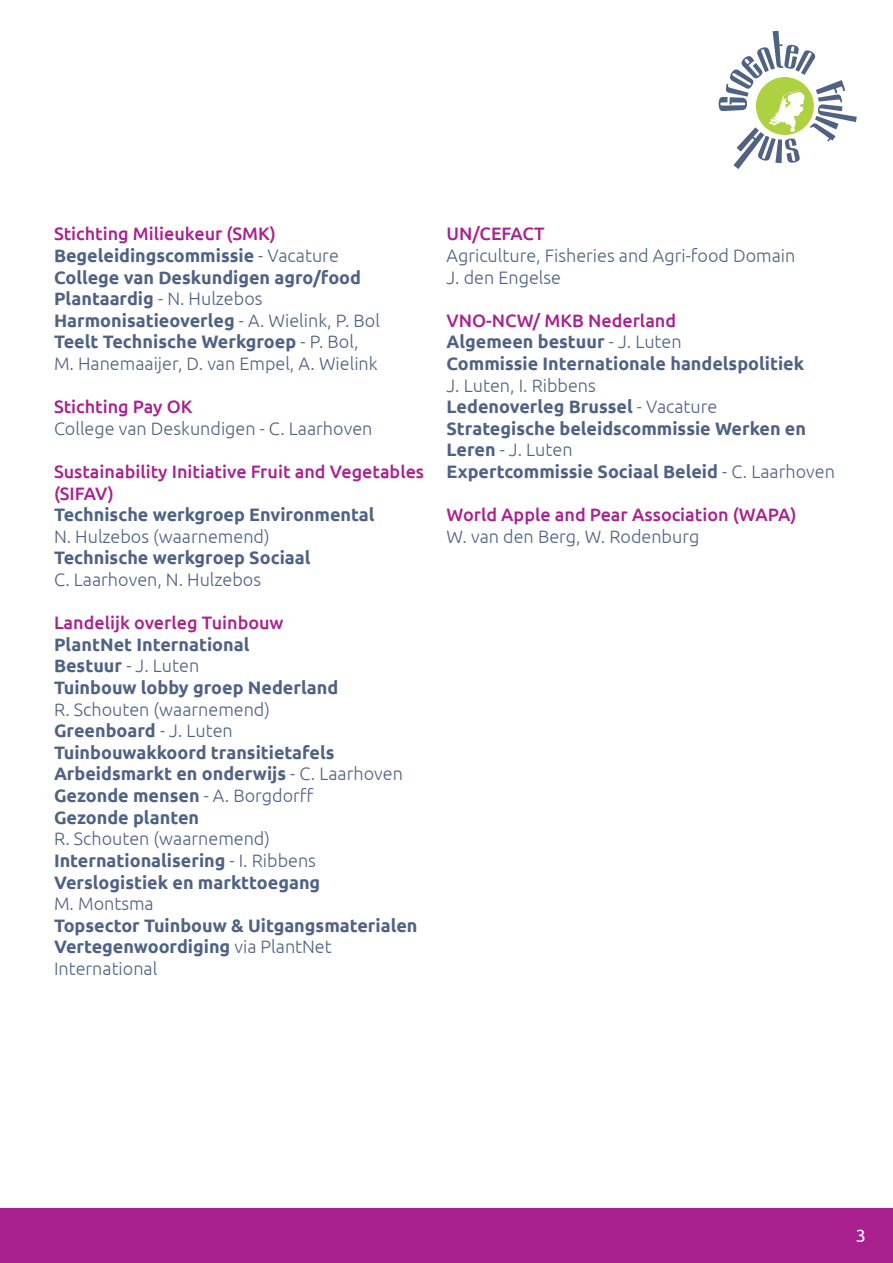
<style>
.page{position:relative;width:893px;height:1263px;background:#fff}
.page>*{position:absolute;margin:0;border:0;box-sizing:border-box;transform-origin:0 0}
.t1{font:700 18px/21.6px "Ubuntu";color:#506284}
.t2{font:300 18px/21.6px "Ubuntu";color:#506284}
.t3{font:500 18px/21.6px "Ubuntu";color:#a9218e}
.t4{font:18px "Ubuntu";color:#fff}
.s1{font-weight:300}
.s2{font-weight:700}
</style>
<div class="page">
<div style="left:0;top:1209px;width:893px;height:54px;background:#a9218e"></div>
<svg style="left:719px;top:31px;width:138px;height:138px"></svg>
<p class="t3" style="left:54px;top:223px;width:223px">Stichting Milieukeur (SMK)</p>
<p class="t1" style="left:54px;top:245px;width:286px">Begeleidingscommissie <span class="s1">- Vacature</span></p>
<p class="t1" style="left:54px;top:266px;width:309px">College van Deskundigen agro/food<br>Plantaardig <span class="s1">- N. Hulzebos</span></p>
<p class="t1" style="left:54px;top:309px;width:327px">Harmonisatieoverleg <span class="s1">- A. Wielink, P. Bol</span></p>
<p class="t1" style="left:54px;top:331px;width:306px">Teelt Technische Werkgroep <span class="s1">- P. Bol,</span></p>
<p class="t2" style="left:54px;top:352px;width:325px">M. Hanemaaijer, D. van Empel, A. Wielink</p>
<p class="t3" style="left:54px;top:395px;width:140px">Stichting Pay OK</p>
<p class="t2" style="left:54px;top:417px;width:320px">College van Deskundigen - C. Laarhoven</p>
<p class="t3" style="left:54px;top:460px;width:372px">Sustainability Initiative Fruit and Vegetables (SIFAV)</p>
<p class="t1" style="left:54px;top:504px;width:322px">Technische werkgroep Environmental</p>
<p class="t2" style="left:54px;top:525px;width:217px">N. Hulzebos (waarnemend)</p>
<p class="t1" style="left:54px;top:547px;width:258px">Technische werkgroep Sociaal</p>
<p class="t2" style="left:54px;top:568px;width:209px">C. Laarhoven, N. Hulzebos</p>
<p class="t3" style="left:54px;top:611px;width:231px">Landelijk overleg Tuinbouw</p>
<p class="t1" style="left:54px;top:633px;width:197px">PlantNet International</p>
<p class="t2" style="left:54px;top:655px;width:147px"><span class="s2">Bestuur</span> - J. Luten</p>
<p class="t1" style="left:54px;top:677px;width:286px">Tuinbouw lobby groep Nederland</p>
<p class="t2" style="left:54px;top:698px;width:218px">R. Schouten (waarnemend)</p>
<p class="t1" style="left:54px;top:720px;width:180px">Greenboard <span class="s1">- J. Luten</span></p>
<p class="t1" style="left:54px;top:741px;width:282px">Tuinbouwakkoord transitietafels</p>
<p class="t1" style="left:54px;top:763px;width:350px">Arbeidsmarkt en onderwijs <span class="s1">- C. Laarhoven</span></p>
<p class="t1" style="left:54px;top:785px;width:261px">Gezonde mensen <span class="s1">- A. Borgdorff</span></p>
<p class="t1" style="left:54px;top:806px;width:147px">Gezonde planten</p>
<p class="t2" style="left:54px;top:828px;width:218px">R. Schouten (waarnemend)</p>
<p class="t1" style="left:54px;top:849px;width:263px">Internationalisering <span class="s1">- I. Ribbens</span></p>
<p class="t1" style="left:54px;top:871px;width:268px">Verslogistiek en markttoegang</p>
<p class="t2" style="left:54px;top:892px;width:101px">M. Montsma</p>
<p class="t1" style="left:54px;top:914px;width:365px">Topsector Tuinbouw &amp; Uitgangsmaterialen</p>
<p class="t2" style="left:54px;top:936px;width:279px"><span class="s2">Vertegenwoordiging</span> via PlantNet<br>International</p>
<p class="t3" style="left:446px;top:223px;width:100px">UN/CEFACT</p>
<p class="t2" style="left:446px;top:244px;width:350px">Agriculture, Fisheries and Agri-food Domain</p>
<p class="t2" style="left:446px;top:266px;width:116px">J. den Engelse</p>
<p class="t3" style="left:446px;top:309px;width:231px">VNO-NCW/ MKB Nederland</p>
<p class="t1" style="left:446px;top:331px;width:237px">Algemeen bestuur <span class="s1">- J. Luten</span></p>
<p class="t1" style="left:446px;top:353px;width:359px">Commissie Internationale handelspolitiek</p>
<p class="t2" style="left:446px;top:374px;width:151px">J. Luten, I. Ribbens</p>
<p class="t1" style="left:446px;top:396px;width:272px">Ledenoverleg Brussel <span class="s1">- Vacature</span></p>
<p class="t1" style="left:446px;top:417px;width:361px">Strategische beleidscommissie Werken en<br>Leren <span class="s1">- J. Luten</span></p>
<p class="t1" style="left:446px;top:461px;width:390px">Expertcommissie Sociaal Beleid <span class="s1">- C. Laarhoven</span></p>
<p class="t3" style="left:446px;top:503px;width:352px">World Apple and Pear Association (WAPA)</p>
<p class="t2" style="left:446px;top:525px;width:254px">W. van den Berg, W. Rodenburg</p>
<p class="t4" style="left:856px;top:1224px;width:12px">3</p>
</div>
